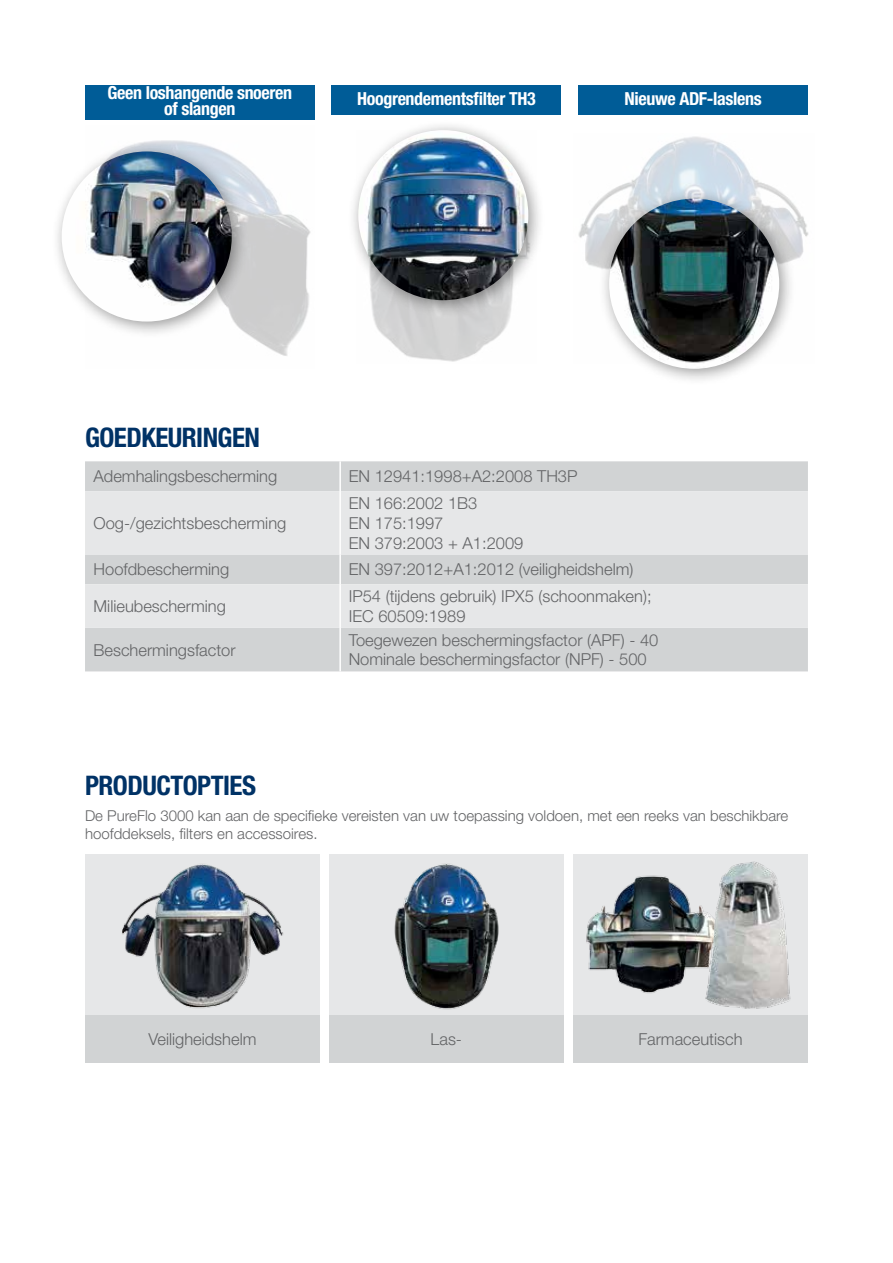
<style>
.page{position:relative;width:893px;height:1263px;background:#fff}
.page>*{position:absolute;margin:0;border:0;box-sizing:border-box;transform-origin:0 0}
.t1{font:700 condensed 27px "Helvetica Neue LT Pro";letter-spacing:-.02em;color:#003266}
.t2{font:700 condensed 18px/15.6px "Helvetica Neue LT Pro";letter-spacing:-.02em;color:#fff;text-align:center}
.t3{font:300 16.5px/19.8px "Helvetica Neue LT Pro";color:#636466}
.t4{font:300 15px/18px "Helvetica Neue LT Pro";color:#636466}
</style>
<div class="page">
<div style="left:85px;top:461px;width:723px;height:210px;background:#d1d3d4"></div>
<svg style="left:85px;top:491px;width:723px;height:137px;background:#e1e2e3"></svg>
<hr style="left:339px;top:461px;width:2px;height:30px;background:#fff">
<hr style="left:339px;top:491px;width:2px;height:63px;background:#fff">
<hr style="left:339px;top:554px;width:2px;height:30px;background:#fff">
<hr style="left:339px;top:584px;width:2px;height:44px;background:#fff">
<hr style="left:339px;top:628px;width:2px;height:43px;background:#fff">
<div style="left:85px;top:85px;width:230px;height:34px;background:#005c97"></div>
<div style="left:332px;top:85px;width:229px;height:30px;background:#005c97"></div>
<div style="left:578px;top:85px;width:230px;height:30px;background:#005c97"></div>
<img style="left:249px;top:169px;width:62px;height:187px">
<img style="left:373px;top:317px;width:137px;height:45px">
<img style="left:578px;top:136px;width:231px;height:132px">
<div style="left:85px;top:1015px;width:235px;height:48px;background:#d1d3d4"></div>
<img style="left:85px;top:854px;width:235px;height:161px">
<div style="left:329px;top:1015px;width:235px;height:48px;background:#d1d3d4"></div>
<img style="left:329px;top:854px;width:235px;height:161px">
<div style="left:573px;top:854px;width:235px;height:161px;background:#e6e7e8"></div>
<div style="left:573px;top:1015px;width:235px;height:48px;background:#d1d3d4"></div>
<img style="left:586px;top:875px;width:117px;height:119px">
<img style="left:703px;top:861px;width:88px;height:148px">
<div style="left:51px;top:140px;width:198px;height:199px;background:#000;opacity:.4"></div>
<img style="left:62px;top:151px;width:170px;height:171px;border-radius:85px">
<div style="left:347px;top:119px;width:199px;height:198px;background:#000;opacity:.4"></div>
<img style="left:358px;top:130px;width:170px;height:170px;border-radius:85px">
<div style="left:598px;top:188px;width:198px;height:198px;background:#000;opacity:.4"></div>
<img style="left:609px;top:199px;width:170px;height:170px;border-radius:85px">
<p class="t2" style="left:108px;top:85px;width:186px">Geen loshangende snoeren of slangen</p>
<p class="t2" style="left:357px;top:90px;width:180px">Hoogrendementsfilter TH3</p>
<p class="t2" style="left:625px;top:90px;width:139px">Nieuwe ADF-laslens</p>
<h1 class="t1" style="left:85px;top:421px;width:177px">GOEDKEURINGEN</h1>
<p class="t3" style="left:94px;top:466px;width:185px">Ademhalingsbescherming</p>
<p class="t3" style="left:349px;top:466px;width:230px">EN 12941:1998+A2:2008 TH3P</p>
<p class="t3" style="left:94px;top:513px;width:194px">Oog-/gezichtsbescherming</p>
<p class="t3" style="left:349px;top:493px;width:176px">EN 166:2002 1B3<br>EN 175:1997<br>EN 379:2003 + A1:2009</p>
<p class="t3" style="left:94px;top:559px;width:137px">Hoofdbescherming</p>
<p class="t3" style="left:349px;top:559px;width:286px">EN 397:2012+A1:2012 (veiligheidshelm)</p>
<p class="t3" style="left:94px;top:596px;width:134px">Milieubescherming</p>
<p class="t3" style="left:349px;top:586px;width:304px">IP54 (tijdens gebruik) IPX5 (schoonmaken);<br>IEC 60509:1989</p>
<p class="t3" style="left:94px;top:639px;width:144px">Beschermingsfactor</p>
<p class="t3" style="left:349px;top:629px;width:311px">Toegewezen beschermingsfactor (APF) - 40<br>Nominale beschermingsfactor (NPF) - 500</p>
<h1 class="t1" style="left:85px;top:769px;width:172px">PRODUCTOPTIES</h1>
<p class="t4" style="left:85px;top:806px;width:705px">De PureFlo 3000 kan aan de specifieke vereisten van uw toepassing voldoen, met een reeks van beschikbare hoofddeksels, filters en accessoires.</p>
<p class="t3" style="left:149px;top:1029px;width:109px">Veiligheidshelm</p>
<p class="t3" style="left:431px;top:1029px;width:33px">Las-</p>
<p class="t3" style="left:638px;top:1029px;width:106px">Farmaceutisch</p>
</div>
